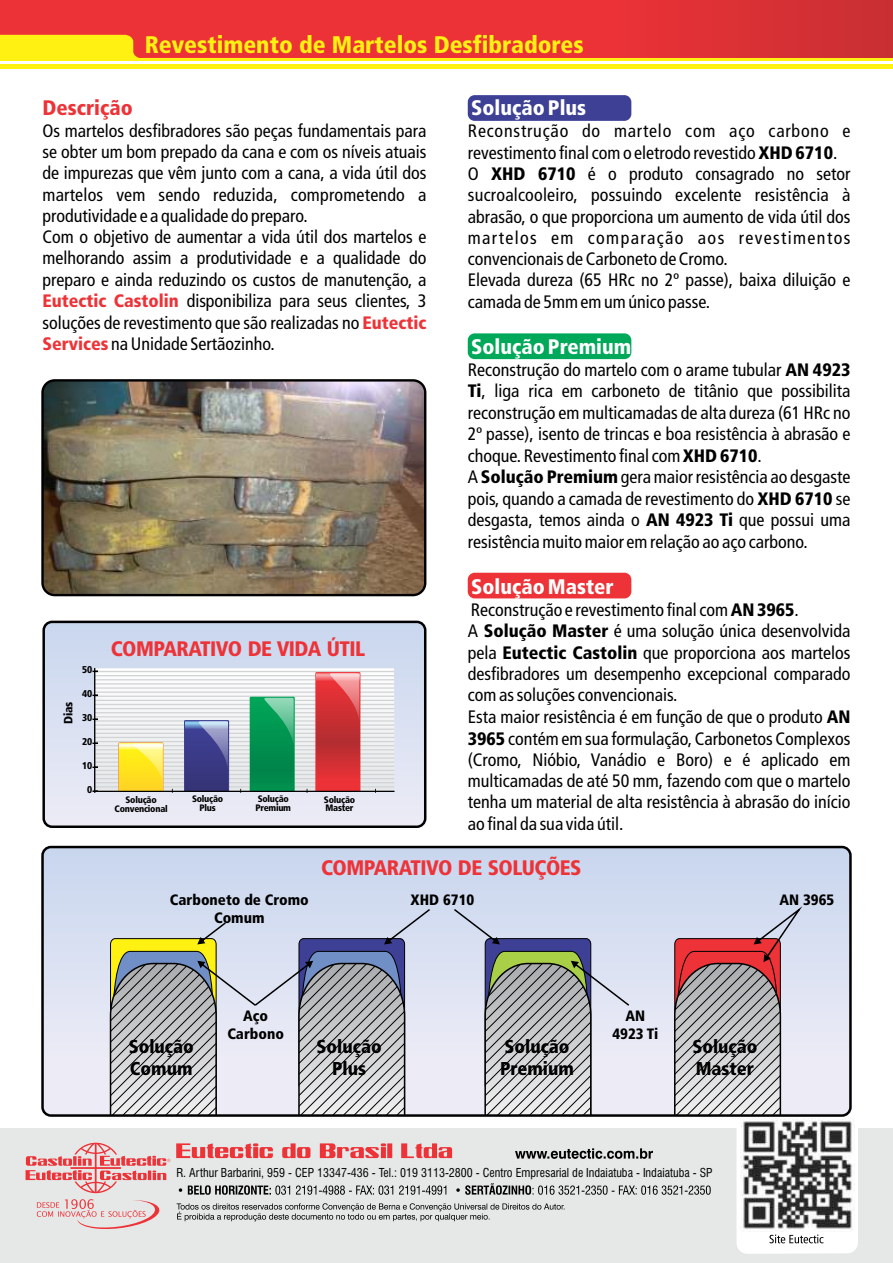
<style>
.page{position:relative;width:893px;height:1263px;background:#fff}
.page>*{position:absolute;margin:0;border:0;box-sizing:border-box;transform-origin:0 0}
.t1{font:900 condensed 24px "Frutiger LT";color:#fff212}
.t2{font:900 condensed 21px "Frutiger LT";letter-spacing:-.025em;color:#ed3338}
.t3{font:900 condensed 21px "Frutiger LT";color:#fff}
.t4{font:900 condensed 21px "Frutiger LT";color:#ed3338}
.t5{font:900 condensed 18.6px/22.4px "Frutiger LT";color:#000}
.t6{font:condensed 18px/21.3px "Frutiger LT";color:#000}
.t7{font:900 condensed 15px/18px "Frutiger LT";color:#000;text-align:center}
.t8{font:condensed 12px "Swiss 721 BT";color:#000}
.t9{font:900 condensed 12px "Frutiger LT";color:#000}
.t10{font:900 condensed 9.9px "Frutiger LT";color:#000}
.t11{font:900 condensed 9.3px/9px "Frutiger LT";letter-spacing:-.025em;color:#000;text-align:center}
.s1{font-weight:900;color:#ed3338}
.s2{font-weight:900}
</style>
<div class="page">
<div style="left:0;top:1128px;width:893px;height:135px;background:#e6e8e8"></div>
<div style="left:466px;top:94px;width:167px;height:28px;border:3px solid #fff;border-radius:7px"></div>
<div style="left:468px;top:95px;width:163px;height:26px;background:#3d4094;border-radius:7px"></div>
<div style="left:466px;top:332px;width:167px;height:29px;border:3px solid #fff;border-radius:7px"></div>
<div style="left:468px;top:333px;width:163px;height:26px;background:#00a859;border-radius:7px"></div>
<div style="left:466px;top:571px;width:167px;height:29px;border:3px solid #fff;border-radius:7px"></div>
<div style="left:468px;top:573px;width:163px;height:25px;background:#ed3338;border-radius:7px"></div>
<div style="left:43px;top:847px;width:807px;height:268px;background:#cdd9ef;border-radius:8px"></div>
<div style="left:44px;top:622px;width:381px;height:205px;background:linear-gradient(to bottom,#c9d7ee,#ecebf6);border-radius:8px"></div>
<svg style="left:92px;top:668px;width:302px;height:125px"></svg>
<div style="left:42px;top:621px;width:384px;height:207px;border:2px solid #000;border-radius:8px"></div>
<svg style="left:0;top:0;width:893px;height:58px;background:#e53136"></svg>
<div style="left:0;top:58px;width:893px;height:11px;background:#fff212"></div>
<hr style="left:0;top:62px;width:893px;height:2px;background:#fff">
<svg style="left:0;top:35px;width:262px;height:23px;background:#f69324"></svg>
<img style="left:43px;top:380px;width:382px;height:215px;border-radius:12px">
<div style="left:41px;top:379px;width:385px;height:217px;border:2px solid #000;border-radius:12px"></div>
<svg style="left:26px;top:906px;width:832px;height:348px"></svg>
<h1 class="t1" style="left:145px;top:35px;width:440px">Revestimento de Martelos Desfibradores</h1>
<p class="t4" style="left:43px;top:99px;width:92px">Descrição</p>
<p class="t6" style="left:42px;top:122px;width:385px">Os martelos desfibradores são peças fundamentais para se obter um bom prepado da cana e com os níveis atuais de impurezas que vêm junto com a cana, a vida útil dos martelos vem sendo reduzida, comprometendo a produtividade e a qualidade do preparo.<br>Com o objetivo de aumentar a vida útil dos martelos e melhorando assim a produtividade e a qualidade do preparo e ainda reduzindo os custos de manutenção, a <span class="s1">Eutectic Castolin</span> disponibiliza para seus clientes, 3 soluções de revestimento que são realizadas no <span class="s1">Eutectic Services</span> na Unidade Sertãozinho.</p>
<p class="t9" style="left:64px;top:724px;width:23px;rotate:-90deg">Dias</p>
<p class="t10" style="left:82px;top:666px;width:12px">50</p>
<p class="t10" style="left:82px;top:690px;width:12px">40</p>
<p class="t10" style="left:82px;top:714px;width:12px">30</p>
<p class="t10" style="left:82px;top:738px;width:12px">20</p>
<p class="t10" style="left:82px;top:762px;width:12px">10</p>
<p class="t10" style="left:87px;top:786px;width:7px">0</p>
<p class="t2" style="left:111px;top:640px;width:256px">COMPARATIVO DE VIDA ÚTIL</p>
<p class="t11" style="left:115px;top:796px;width:55px">Solução<br>Convencional</p>
<p class="t11" style="left:192px;top:795px;width:33px">Solução<br>Plus</p>
<p class="t11" style="left:256px;top:795px;width:37px;text-align:left">Solução<br>Premium</p>
<p class="t11" style="left:324px;top:795px;width:33px;text-align:left">Solução<br>Master</p>
<p class="t3" style="left:471px;top:99px;width:116px">Solução Plus</p>
<p class="t6" style="left:468px;top:122px;width:384px">Reconstrução do martelo com aço carbono e revestimento final com o eletrodo revestido <span class="s2">XHD 6710</span>.<br>O <span class="s2">XHD 6710</span> é o produto consagrado no setor sucroalcooleiro, possuindo excelente resistência à abrasão, o que proporciona um aumento de vida útil dos martelos em comparação aos revestimentos convencionais de Carboneto de Cromo.<br>Elevada dureza (65 HRc no 2º passe), baixa diluição e camada de 5mm em um único passe.</p>
<p class="t3" style="left:471px;top:338px;width:162px">Solução Premium</p>
<p class="t6" style="left:468px;top:360px;width:384px">Reconstrução do martelo com o arame tubular <span class="s2">AN 4923<br>Ti</span>, liga rica em carboneto de titânio que possibilita reconstrução em multicamadas de alta dureza (61 HRc no 2º passe), isento de trincas e boa resistência à abrasão e choque. Revestimento final com <span class="s2">XHD 6710</span>.<br>A <span class="s2">Solução Premium</span> gera maior resistência ao desgaste pois, quando a camada de revestimento do <span class="s2">XHD 6710</span> se desgasta, temos ainda o <span class="s2">AN 4923 Ti</span> que possui uma resistência muito maior em relação ao aço carbono.</p>
<p class="t3" style="left:471px;top:578px;width:144px">Solução Master</p>
<p class="t6" style="left:468px;top:600px;width:384px">Reconstrução e revestimento final com <span class="s2">AN 3965</span>.<br>A <span class="s2">Solução Master</span> é uma solução única desenvolvida pela <span class="s2">Eutectic Castolin</span> que proporciona aos martelos desfibradores um desempenho excepcional comparado com as soluções convencionais.<br>Esta maior resistência é em função de que o produto <span class="s2">AN 3965</span> contém em sua formulação, Carbonetos Complexos (Cromo, Nióbio, Vanádio e Boro) e é aplicado em multicamadas de até 50 mm, fazendo com que o martelo tenha um material de alta resistência à abrasão do início ao final da sua vida útil.</p>
<p class="t2" style="left:321px;top:859px;width:262px">COMPARATIVO DE SOLUÇÕES</p>
<p class="t7" style="left:170px;top:892px;width:140px">Carboneto de Cromo<br>Comum</p>
<p class="t7" style="left:411px;top:892px;width:65px">XHD 6710</p>
<p class="t7" style="left:779px;top:892px;width:56px">AN 3965</p>
<p class="t7" style="left:227px;top:1008px;width:58px">Aço<br>Carbono</p>
<p class="t7" style="left:612px;top:1008px;width:47px">AN<br>4923 Ti</p>
<p class="t5" style="left:129px;top:1037px;width:67px">Solução<br>Comum</p>
<p class="t5" style="left:317px;top:1037px;width:67px;text-align:center">Solução<br>Plus</p>
<p class="t5" style="left:500px;top:1037px;width:75px">Solução<br>Premium</p>
<p class="t5" style="left:692px;top:1037px;width:67px">Solução<br>Master</p>
<p class="t8" style="left:176px;top:1168px;width:538px">R. Arthur Barbarini, 959 - CEP 13347-436 - Tel.: 019 3113-2800 - Centro Empresarial de Indaiatuba - Indaiatuba - SP</p>
</div>
